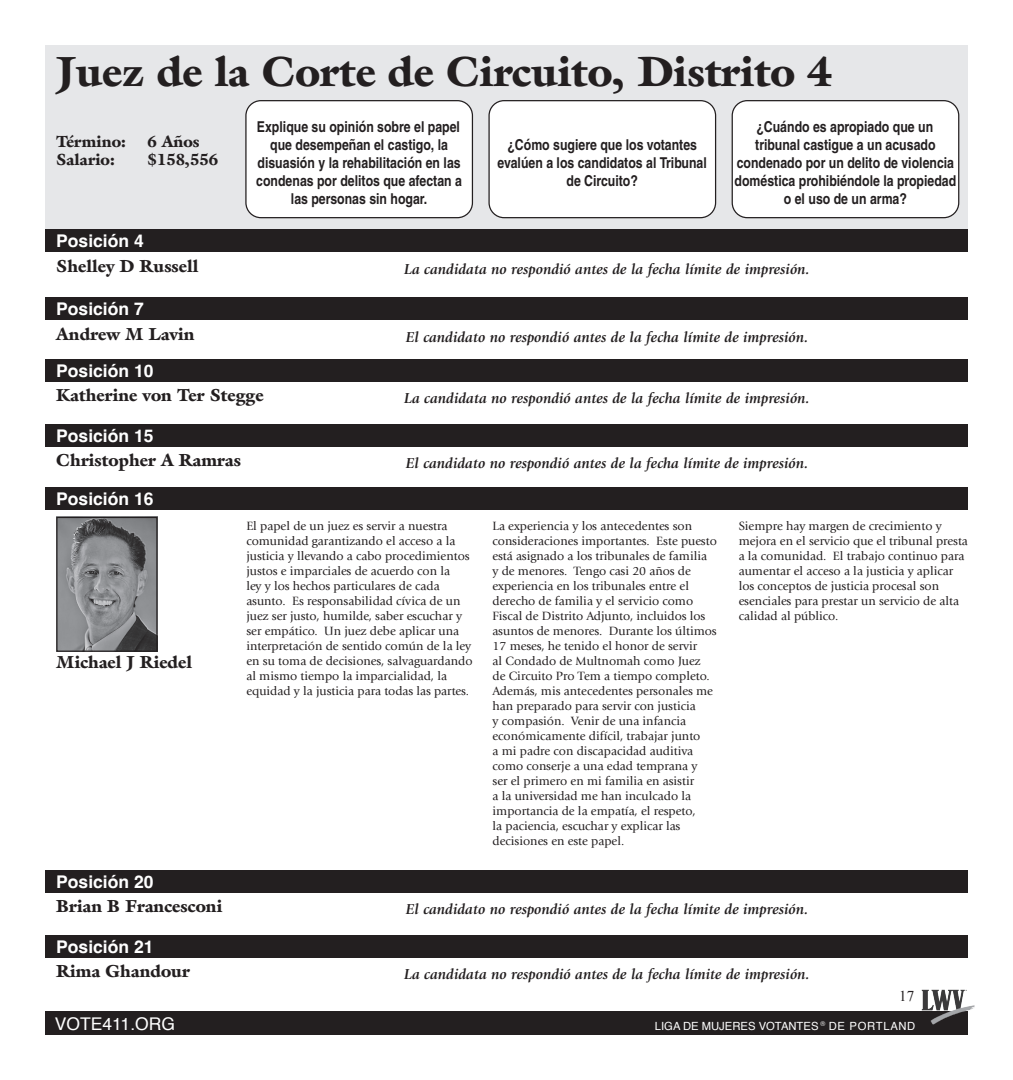
<style>
.page{position:relative;width:1013px;height:1080px;background:#fff}
.page>*{position:absolute;margin:0;border:0;box-sizing:border-box;transform-origin:0 0}
.t1{font:900 42.5px "Galliard Pro";color:#231f20}
.Plain_Text{font:900 17.5px "Galliard Pro";color:#231f20}
.t2{font:700 17.5px "Helvetica";color:#fff}
.t3{font:17.5px "Helvetica";color:#fff}
.t4{font:900 16.25px "Galliard Pro";color:#231f20}
.t5{font:700 condensed 15px/18px "Helvetica LT Pro";color:#231f20;text-align:center}
.t6{font:italic 700 15px "Giovanni Std";color:#231f20}
.t7{font:15px "Times New Roman";color:#231f20}
.t8{font:12.5px/15px "Giovanni Std";color:#231f20}
.t9{font:11.25px "Helvetica";color:#fff}
</style>
<div class="page">
<div style="left:45px;top:1012px;width:923px;height:23px;background:#231f20"></div>
<img style="left:919px;top:989px;width:56px;height:36px">
<div style="left:45px;top:45px;width:923px;height:187px;background:#e6e7e9"></div>
<div style="left:246px;top:101px;width:226px;height:117px;background:#fff;border-radius:15px"></div>
<div style="left:245px;top:100px;width:228px;height:118px;border:1px solid #231f20;border-radius:15px"></div>
<div style="left:489px;top:101px;width:226px;height:117px;background:#fff;border-radius:15px"></div>
<div style="left:488px;top:100px;width:228px;height:118px;border:1px solid #231f20;border-radius:15px"></div>
<div style="left:732px;top:101px;width:226px;height:117px;background:#fff;border-radius:15px"></div>
<div style="left:731px;top:100px;width:228px;height:118px;border:1px solid #231f20;border-radius:15px"></div>
<div style="left:45px;top:230px;width:923px;height:22px;background:#231f20"></div>
<div style="left:45px;top:487px;width:923px;height:23px;background:#231f20"></div>
<img style="left:58px;top:519px;width:98px;height:131px">
<div style="left:56px;top:517px;width:102px;height:135px;border:1px solid #231f20"></div>
<div style="left:45px;top:298px;width:923px;height:22px;background:#231f20"></div>
<div style="left:45px;top:359px;width:923px;height:23px;background:#231f20"></div>
<div style="left:45px;top:424px;width:923px;height:22px;background:#231f20"></div>
<div style="left:45px;top:870px;width:923px;height:22px;background:#231f20"></div>
<div style="left:45px;top:935px;width:923px;height:23px;background:#231f20"></div>
<p class="t1" style="left:56px;top:43px;width:777px">Juez de la Corte de Circuito, Distrito 4</p>
<p class="t4" style="left:56px;top:130px;width:71px">Término:</p>
<p class="t4" style="left:147px;top:130px;width:54px">6 Años</p>
<p class="t4" style="left:56px;top:149px;width:60px">Salario:</p>
<p class="t4" style="left:147px;top:149px;width:72px">$158,556</p>
<p class="t5" style="left:256px;top:118px;width:207px">Explique su opinión sobre el papel que desempeñan el castigo, la disuasión y la rehabilitación en las condenas por delitos que afectan a las personas sin hogar.</p>
<p class="t5" style="left:497px;top:136px;width:211px">¿Cómo sugiere que los votantes evalúen a los candidatos al Tribunal de Circuito?</p>
<p class="t5" style="left:734px;top:118px;width:223px">¿Cuándo es apropiado que un tribunal castigue a un acusado condenado por un delito de violencia doméstica prohibiéndole la propiedad o el uso de un arma?</p>
<p class="t2" style="left:56px;top:231px;width:89px">Posición 4</p>
<p class="Plain_Text" style="left:56px;top:254px;width:144px">Shelley D Russell</p>
<p class="t6" style="left:404px;top:261px;width:407px">La candidata no respondió antes de la fecha límite de impresión.</p>
<p class="t2" style="left:56px;top:298px;width:89px">Posición 7</p>
<p class="Plain_Text" style="left:56px;top:322px;width:140px">Andrew M Lavin</p>
<p class="t6" style="left:406px;top:329px;width:404px">El candidato no respondió antes de la fecha límite de impresión.</p>
<p class="t2" style="left:56px;top:360px;width:99px">Posición 10</p>
<p class="Plain_Text" style="left:56px;top:384px;width:209px">Katherine von Ter Stegge</p>
<p class="t6" style="left:404px;top:390px;width:407px">La candidata no respondió antes de la fecha límite de impresión.</p>
<p class="t2" style="left:56px;top:425px;width:99px">Posición 15</p>
<p class="Plain_Text" style="left:56px;top:449px;width:186px">Christopher A Ramras</p>
<p class="t6" style="left:406px;top:455px;width:404px">El candidato no respondió antes de la fecha límite de impresión.</p>
<p class="t2" style="left:56px;top:488px;width:99px">Posición 16</p>
<p class="Plain_Text" style="left:56px;top:651px;width:137px">Michael J Riedel</p>
<p class="t8" style="left:246px;top:518px;width:228px">El papel de un juez es servir a nuestra comunidad garantizando el acceso a la justicia y llevando a cabo procedimientos justos e imparciales de acuerdo con la<br>ley y los hechos particulares de cada asunto. Es responsabilidad cívica de un juez ser justo, humilde, saber escuchar y ser empático. Un juez debe aplicar una interpretación de sentido común de la ley en su toma de decisiones, salvaguardando al mismo tiempo la imparcialidad, la equidad y la justicia para todas las partes.</p>
<p class="t8" style="left:492px;top:518px;width:226px">La experiencia y los antecedentes son consideraciones importantes. Este puesto está asignado a los tribunales de familia<br>y de menores. Tengo casi 20 años de experiencia en los tribunales entre el derecho de familia y el servicio como Fiscal de Distrito Adjunto, incluidos los asuntos de menores. Durante los últimos 17 meses, he tenido el honor de servir<br>al Condado de Multnomah como Juez<br>de Circuito Pro Tem a tiempo completo.<br>Además, mis antecedentes personales me han preparado para servir con justicia<br>y compasión. Venir de una infancia económicamente difícil, trabajar junto<br>a mi padre con discapacidad auditiva como conserje a una edad temprana y<br>ser el primero en mi familia en asistir<br>a la universidad me han inculcado la importancia de la empatía, el respeto,<br>la paciencia, escuchar y explicar las decisiones en este papel.</p>
<p class="t8" style="left:738px;top:518px;width:231px">Siempre hay margen de crecimiento y mejora en el servicio que el tribunal presta a la comunidad. El trabajo continuo para aumentar el acceso a la justicia y aplicar los conceptos de justicia procesal son esenciales para prestar un servicio de alta calidad al público.</p>
<p class="t2" style="left:56px;top:871px;width:99px">Posición 20</p>
<p class="Plain_Text" style="left:56px;top:895px;width:168px">Brian B Francesconi</p>
<p class="t6" style="left:406px;top:901px;width:404px">El candidato no respondió antes de la fecha límite de impresión.</p>
<p class="t2" style="left:56px;top:936px;width:99px">Posición 21</p>
<p class="Plain_Text" style="left:56px;top:960px;width:135px">Rima Ghandour</p>
<p class="t6" style="left:404px;top:966px;width:407px">La candidata no respondió antes de la fecha límite de impresión.</p>
<p class="t7" style="left:899px;top:986px;width:16px">17</p>
<h2 class="t3" style="left:55px;top:1010px;width:122px">VOTE411.ORG</h2>
<p class="t9" style="left:655px;top:1017px;width:262px">LIGA DE MUJERES VOTANTES <sup>®</sup> DE PORTLAND</p>
</div>
